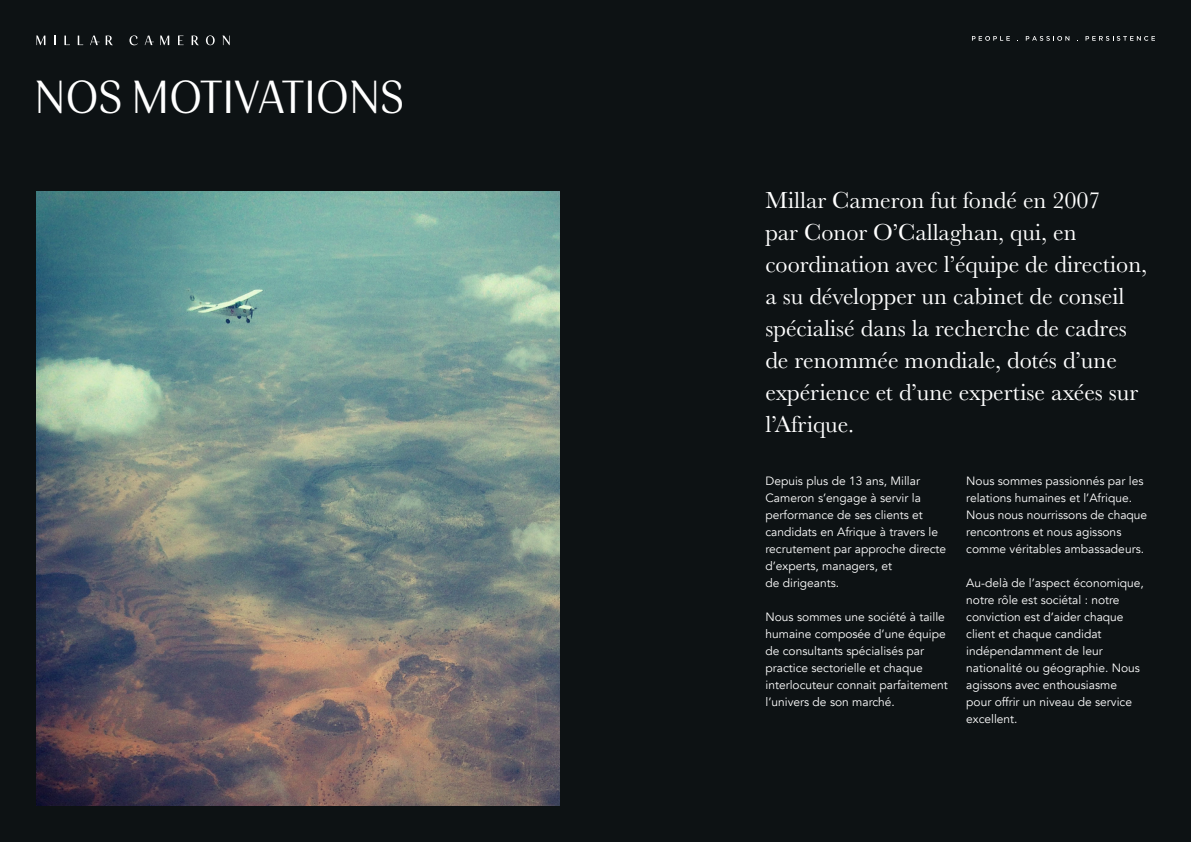
<style>
.page{position:relative;width:1191px;height:842px;background:#0d1214}
.page>*{position:absolute;margin:0;border:0;box-sizing:border-box;transform-origin:0 0}
.t1{font:48px "Senlot Nor Boo";letter-spacing:-.01em;color:#fff}
.t2{font:24px/32px "Baskerville URW";color:#fff}
.t3{font:12px/17px "Avenir";color:#fff}
</style>
<div class="page">
<img style="left:36px;top:191px;width:523px;height:615px">
<svg style="left:972px;top:36px;width:37px;height:5px"></svg>
<svg style="left:1025px;top:36px;width:44px;height:5px"></svg>
<svg style="left:1085px;top:36px;width:70px;height:5px"></svg>
<svg style="left:36px;top:36px;width:9px;height:9px"></svg>
<svg style="left:54px;top:36px;width:2px;height:9px"></svg>
<svg style="left:64px;top:36px;width:6px;height:9px"></svg>
<svg style="left:78px;top:36px;width:5px;height:9px"></svg>
<svg style="left:90px;top:36px;width:9px;height:9px"></svg>
<svg style="left:106px;top:36px;width:7px;height:9px"></svg>
<svg style="left:129px;top:35px;width:9px;height:10px"></svg>
<svg style="left:145px;top:36px;width:9px;height:9px"></svg>
<svg style="left:160px;top:36px;width:9px;height:9px"></svg>
<svg style="left:178px;top:36px;width:6px;height:9px"></svg>
<svg style="left:192px;top:36px;width:7px;height:9px"></svg>
<svg style="left:206px;top:35px;width:9px;height:10px"></svg>
<svg style="left:222px;top:36px;width:8px;height:9px"></svg>
<p class="t1" style="left:34px;top:69px;width:372px">NOS MOTIVATIONS</p>
<p class="t2" style="left:765px;top:183px;width:383px">Millar Cameron fut fondé en 2007<br>par Conor O’Callaghan, qui, en coordination avec l’équipe de direction, a su développer un cabinet de conseil spécialisé dans la recherche de cadres de renommée mondiale, dotés d’une expérience et d’une expertise axées sur l’Afrique.</p>
<p class="t3" style="left:765px;top:473px;width:182px">Depuis plus de 13 ans, Millar<br>Cameron s’engage à servir la performance de ses clients et candidats en Afrique à travers le recrutement par approche directe d’experts, managers, et</p>
<p class="t3" style="left:765px;top:575px;width:75px">de dirigeants.</p>
<p class="t3" style="left:765px;top:609px;width:184px">Nous sommes une société à taille humaine composée d’une équipe de consultants spécialisés par practice sectorielle et chaque interlocuteur connait parfaitement l’univers de son marché.</p>
<p class="t3" style="left:966px;top:473px;width:182px">Nous sommes passionnés par les relations humaines et l’Afrique.<br>Nous nous nourrissons de chaque rencontrons et nous agissons comme véritables ambassadeurs.</p>
<p class="t3" style="left:966px;top:575px;width:179px">Au-delà de l’aspect économique, notre rôle est sociétal : notre conviction est d’aider chaque client et chaque candidat indépendamment de leur nationalité ou géographie. Nous agissons avec enthousiasme pour offrir un niveau de service excellent.</p>
</div>
